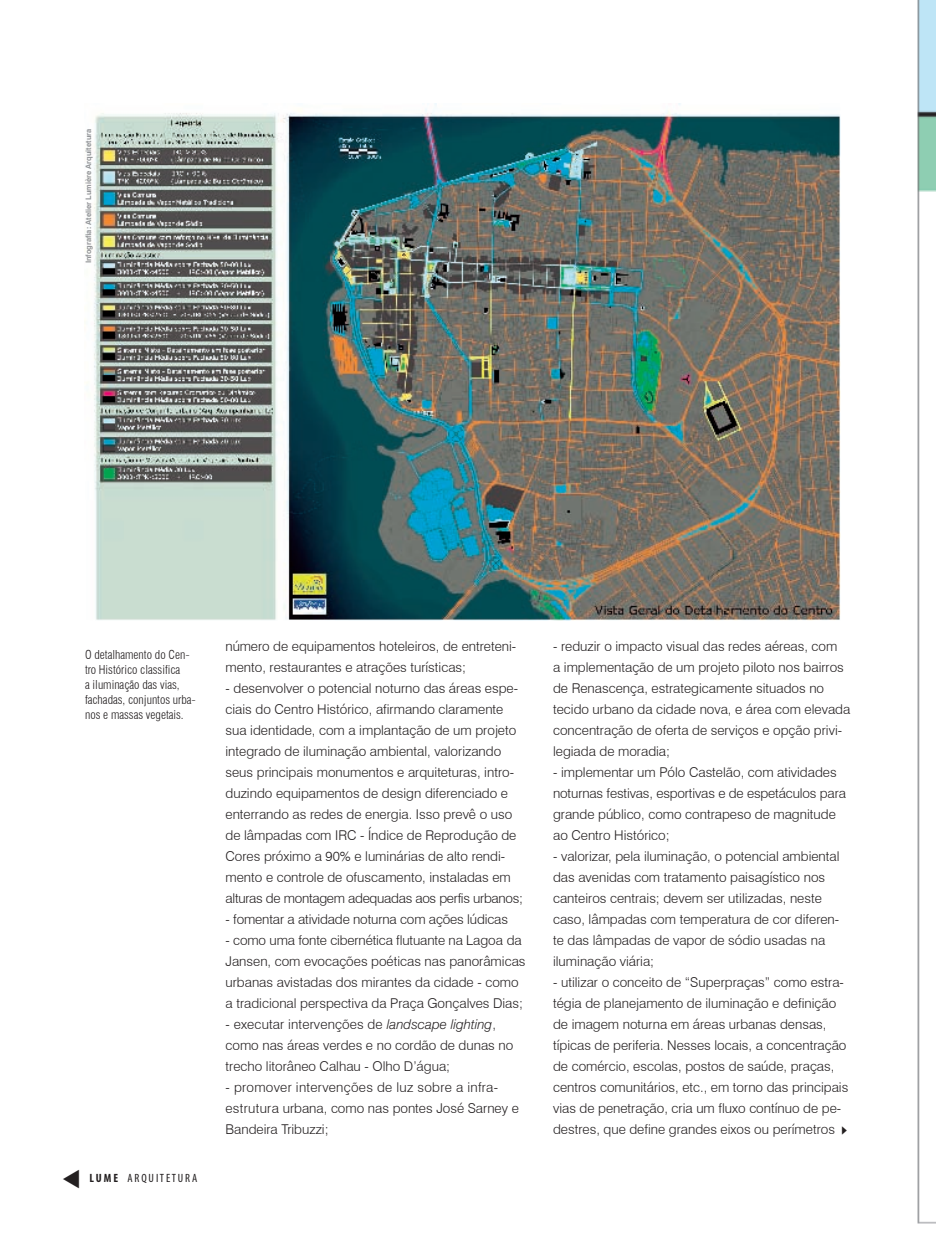
<style>
.page{position:relative;width:936px;height:1234px;background:#fff}
.page>*{position:absolute;margin:0;border:0;box-sizing:border-box;transform-origin:0 0}
.t1{font:300 13.5px/21px "Swiss 721 BT";color:#231f20}
.t2{font:300 condensed 12px/15px "Swiss 721 BT";color:#231f20}
.t3{font:condensed 12px "Myriad";color:#231f20}
.t4{font:700 7.5px "Swiss 721 BT";color:#939598}
.s1{font-weight:700}
.s2{font-style:italic}
</style>
<div class="page">
<img style="left:94px;top:103px;width:747px;height:518px">
<img style="left:917px;top:0;width:18px;height:1223px">
<p class="t4" style="left:84px;top:263px;width:136px;rotate:-90deg">Infografia: Atelier Lumière Arquitetura</p>
<p class="t2" style="left:85px;top:647px;width:112px">O detalhamento do Cen&shy;tro Histórico classifica<br>a iluminação das vias, fachadas, conjuntos urba&shy;nos e massas vegetais.</p>
<p class="t3" style="left:89px;top:1172px;width:109px"><span class="s1">L U M E</span> A R Q U I T E T U R A</p>
<p class="t1" style="left:225px;top:635px;width:292px">número de equipamentos hoteleiros, de entreteni&shy;mento, restaurantes e atrações turísticas;</p>
<p class="t1" style="left:225px;top:677px;width:299px">- desenvolver o potencial noturno das áreas espe&shy;ciais do Centro Histórico, afirmando claramente sua identidade, com a implantação de um projeto integrado de iluminação ambiental, valorizando seus principais monumentos e arquiteturas, intro&shy;duzindo equipamentos de design diferenciado e enterrando as redes de energia. Isso prevê o uso de lâmpadas com IRC - Índice de Reprodução de Cores próximo a 90% e luminárias de alto rendi&shy;mento e controle de ofuscamento, instaladas em alturas de montagem adequadas aos perfis urbanos;</p>
<p class="t1" style="left:225px;top:908px;width:284px">- fomentar a atividade noturna com ações lúdicas</p>
<p class="t1" style="left:225px;top:929px;width:301px">- como uma fonte cibernética flutuante na Lagoa da Jansen, com evocações poéticas nas panorâmicas urbanas avistadas dos mirantes da cidade - como a tradicional perspectiva da Praça Gonçalves Dias;</p>
<p class="t1" style="left:225px;top:1013px;width:289px">- executar intervenções de <span class="s2">landscape lighting</span>, como nas áreas verdes e no cordão de dunas no trecho litorâneo Calhau - Olho D’água;</p>
<p class="t1" style="left:225px;top:1076px;width:295px">- promover intervenções de luz sobre a infra&shy;estrutura urbana, como nas pontes José Sarney e<br>Bandeira Tribuzzi;</p>
<p class="t1" style="left:553px;top:635px;width:299px">- reduzir o impacto visual das redes aéreas, com<br>a implementação de um projeto piloto nos bairros de Renascença, estrategicamente situados no tecido urbano da cidade nova, e área com elevada concentração de oferta de serviços e opção privi&shy;legiada de moradia;</p>
<p class="t1" style="left:553px;top:761px;width:294px">- implementar um Pólo Castelão, com atividades noturnas festivas, esportivas e de espetáculos para grande público, como contrapeso de magnitude ao Centro Histórico;</p>
<p class="t1" style="left:553px;top:845px;width:288px">- valorizar, pela iluminação, o potencial ambiental das avenidas com tratamento paisagístico nos canteiros centrais; devem ser utilizadas, neste caso, lâmpadas com temperatura de cor diferen&shy;te das lâmpadas de vapor de sódio usadas na iluminação viária;</p>
<p class="t1" style="left:553px;top:971px;width:297px">- utilizar o conceito de “Superpraças” como estra&shy;tégia de planejamento de iluminação e definição de imagem noturna em áreas urbanas densas, típicas de periferia. Nesses locais, a concentração de comércio, escolas, postos de saúde, praças, centros comunitários, etc., em torno das principais vias de penetração, cria um fluxo contínuo de pe&shy;destres, que define grandes eixos ou perímetros</p>
</div>
